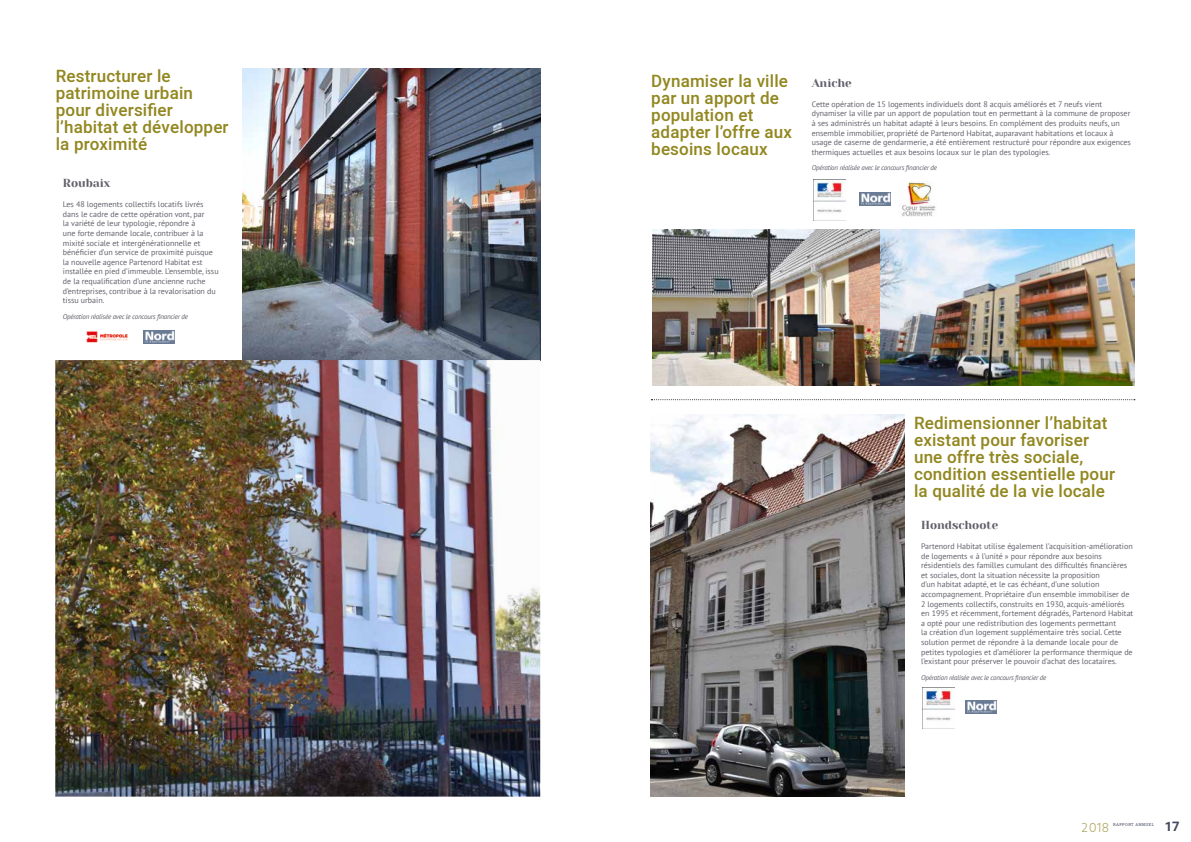
<style>
.page{position:relative;width:1191px;height:842px;background:#fff}
.page>*{position:absolute;margin:0;border:0;box-sizing:border-box;transform-origin:0 0}
.t1{font:500 17px/17px "Heebo";letter-spacing:.01em;color:#928720}
.t2{font:300 13.7px "Hind";color:#a0943e}
.t3{font:700 13px "Heebo";color:#42475d}
.t4{font:11.6px "Yeseva One";color:#615f6a}
.t5{font:8px/9.6px "PT Sans";color:#615f6a}
.t6{font:italic 7px "PT Sans";letter-spacing:-.03em;color:#615f6a}
.t7{font:4px "Roboto Slab";letter-spacing:.09em;color:#42475d}
</style>
<div class="page">
<img style="left:242px;top:69px;width:298px;height:291px">
<img style="left:55px;top:360px;width:485px;height:437px">
<img style="left:652px;top:229px;width:482px;height:156px">
<img style="left:651px;top:414px;width:253px;height:383px">
<svg style="left:651px;top:399px;width:484px;height:1px"></svg>
<img style="left:143px;top:331px;width:31px;height:12px">
<img style="left:86px;top:331px;width:42px;height:12px">
<img style="left:860px;top:192px;width:30px;height:13px">
<img style="left:813px;top:179px;width:32px;height:41px">
<img style="left:902px;top:182px;width:34px;height:35px">
<img style="left:965px;top:700px;width:31px;height:13px">
<img style="left:922px;top:687px;width:32px;height:41px">
<h1 class="t1" style="left:56px;top:68px;width:174px">Restructurer le patrimoine urbain pour diversifier l’habitat et développer la proximité</h1>
<h1 class="t1" style="left:651px;top:73px;width:142px">Dynamiser la ville par un apport de population et adapter l’offre aux besoins locaux</h1>
<h3 class="t4" style="left:811px;top:74px;width:42px">Aniche</h3>
<p class="t5" style="left:811px;top:99px;width:321px">Cette opération de 15 logements individuels dont 8 acquis améliorés et 7 neufs vient dynamiser la ville par un apport de population tout en permettant à la commune de proposer à ses administrés un habitat adapté à leurs besoins. En complément des produits neufs, un ensemble immobilier, propriété de Partenord Habitat, auparavant habitations et locaux à usage de caserne de gendarmerie, a été entièrement restructuré pour répondre aux exigences thermiques actuelles et aux besoins locaux sur le plan des typologies.</p>
<p class="t6" style="left:811px;top:164px;width:127px">Opération réalisée avec le concours financier de</p>
<h3 class="t4" style="left:63px;top:174px;width:49px">Roubaix</h3>
<p class="t5" style="left:63px;top:199px;width:157px">Les 48 logements collectifs locatifs livrés dans le cadre de cette opération vont, par<br>la variété de leur typologie, répondre à<br>une forte demande locale, contribuer à la mixité sociale et intergénérationnelle et bénéficier d’un service de proximité puisque la nouvelle agence Partenord Habitat est installée en pied d’immeuble. L’ensemble, issu de la requalification d’une ancienne ruche d’entreprises, contribue à la revalorisation du tissu urbain.</p>
<p class="t6" style="left:63px;top:312px;width:127px">Opération réalisée avec le concours financier de</p>
<h1 class="t1" style="left:914px;top:415px;width:202px">Redimensionner l’habitat existant pour favoriser une offre très sociale, condition essentielle pour la qualité de la vie locale</h1>
<h3 class="t4" style="left:921px;top:516px;width:79px">Hondschoote</h3>
<p class="t5" style="left:921px;top:541px;width:214px">Partenord Habitat utilise également l’acquisition-amélioration de logements « à l’unité » pour répondre aux besoins résidentiels des familles cumulant des difficultés financières et sociales, dont la situation nécessite la proposition<br>d’un habitat adapté, et le cas échéant, d’une solution accompagnement. Propriétaire d’un ensemble immobiliser de 2 logements collectifs, construits en 1930, acquis-améliorés en 1995 et récemment, fortement dégradés, Partenord Habitat a opté pour une redistribution des logements permettant<br>la création d’un logement supplémentaire très social. Cette solution permet de répondre à la demande locale pour de petites typologies et d’améliorer la performance thermique de l’existant pour préserver le pouvoir d’achat des locataires.</p>
<p class="t6" style="left:921px;top:673px;width:127px">Opération réalisée avec le concours financier de</p>
<h2 class="t2" style="left:1081px;top:818px;width:29px">2018</h2>
<p class="t7" style="left:1113px;top:822px;width:42px">RAPPORT ANNUEL</p>
<h3 class="t3" style="left:1164px;top:817px;width:16px">17</h3>
</div>
